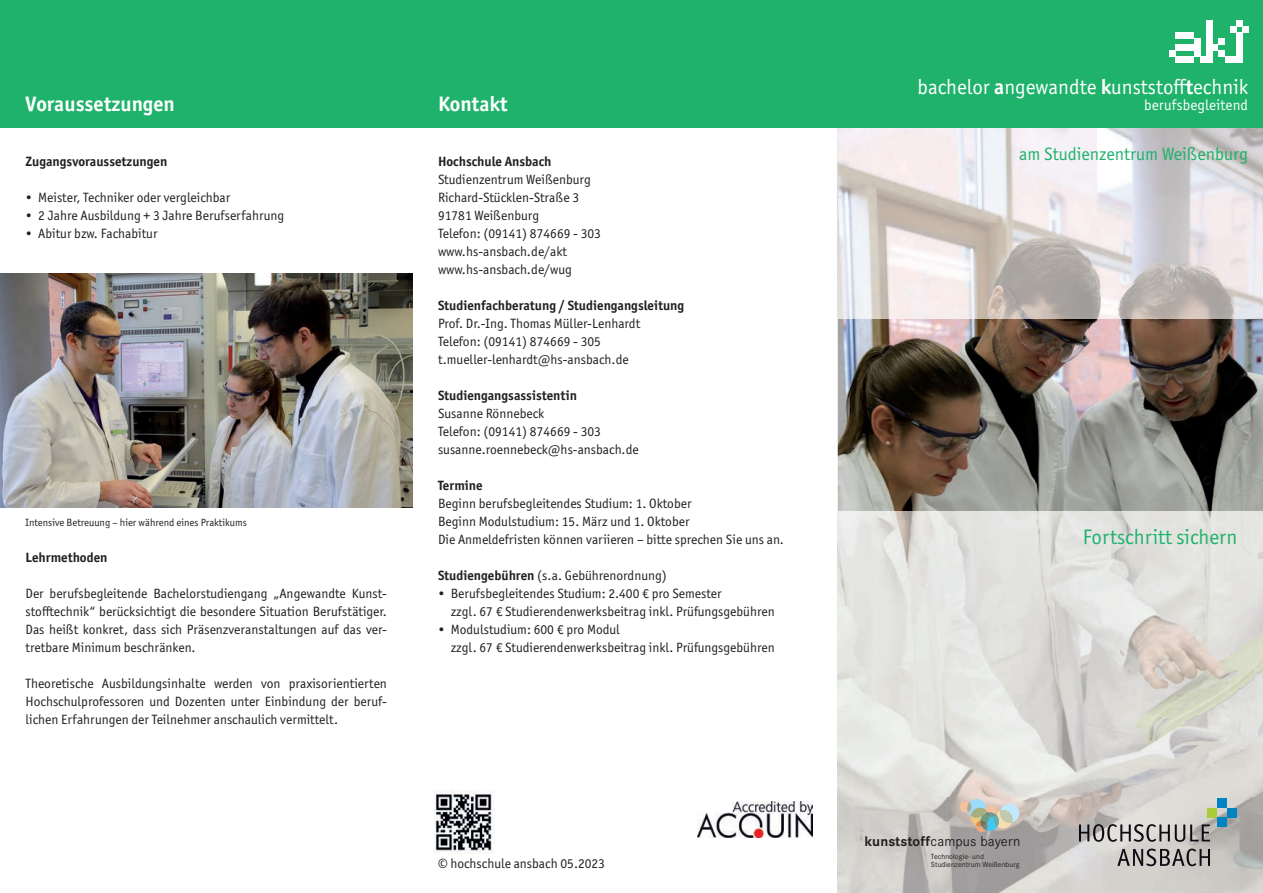
<style>
.page{position:relative;width:1263px;height:893px;background:#fff}
.page>*{position:absolute;margin:0;border:0;box-sizing:border-box;transform-origin:0 0}
.t1{font:21px "Officina Sans ITC Pro";color:#fff}
.t2{font:700 21px "Officina Sans ITC Pro";color:#fff}
.t3{font:21px "Officina Sans ITC Pro";color:#1eb26a}
.t4{font:18px "Officina Sans ITC Pro";color:#1eb26a}
.t5{font:15px "Officina Sans ITC Pro";letter-spacing:.01em;color:#fff}
.t6{font:14.4px "Corporate S";letter-spacing:.01em;color:#231f20}
.t7{font:13.5px/18px "Officina Sans ITC Pro";color:#231f20}
.t8{font:700 13.5px "Officina Sans ITC Pro";color:#231f20}
.t9{font:10.5px "Officina Sans ITC Pro";color:#231f20}
.t10{font:7.65px/8.4px "Corporate S";letter-spacing:.005em;color:#231f20}
.s1{font-weight:700}
</style>
<div class="page">
<img style="left:838px;top:319px;width:425px;height:193px">
<img style="left:838px;top:128px;width:425px;height:191px">
<div style="left:0;top:0;width:1263px;height:128px;background:#1eb26a"></div>
<img style="left:838px;top:512px;width:425px;height:381px">
<svg style="left:1079px;top:824px;width:131px;height:18px"></svg>
<svg style="left:1117px;top:849px;width:93px;height:17px"></svg>
<div style="left:1217px;top:798px;width:10px;height:10px;background:#0082c3"></div>
<div style="left:1227px;top:808px;width:10px;height:9px;background:#0082c3"></div>
<div style="left:1217px;top:817px;width:10px;height:10px;background:#0082c3"></div>
<div style="left:1207px;top:808px;width:10px;height:9px;background:#a8cb38"></div>
<img style="left:0;top:274px;width:412px;height:234px">
<svg style="left:1170px;top:51px;width:6px;height:6px"></svg>
<div style="left:1176px;top:57px;width:18px;height:6px;background:#fff"></div>
<svg style="left:1200px;top:57px;width:6px;height:6px"></svg>
<div style="left:1206px;top:20px;width:6px;height:43px;background:#fff"></div>
<div style="left:1194px;top:38px;width:6px;height:19px;background:#fff"></div>
<div style="left:1211px;top:44px;width:7px;height:7px;background:#fff"></div>
<div style="left:1242px;top:26px;width:7px;height:6px;background:#fff"></div>
<div style="left:1236px;top:32px;width:6px;height:31px;background:#fff"></div>
<div style="left:1224px;top:57px;width:12px;height:6px;background:#fff"></div>
<svg style="left:1218px;top:51px;width:6px;height:6px"></svg>
<svg style="left:1218px;top:38px;width:6px;height:6px"></svg>
<div style="left:1176px;top:44px;width:18px;height:7px;background:#fff"></div>
<div style="left:1176px;top:32px;width:18px;height:6px;background:#fff"></div>
<svg style="left:1230px;top:20px;width:12px;height:12px"></svg>
<img style="left:434px;top:791px;width:61px;height:62px">
<svg style="left:960px;top:799px;width:59px;height:33px"></svg>
<img style="left:697px;top:801px;width:115px;height:36px">
<h1 class="t2" style="left:26px;top:91px;width:151px">Voraussetzungen</h1>
<p class="t8" style="left:26px;top:153px;width:143px">Zugangsvoraussetzungen</p>
<p class="t7" style="left:26px;top:188px;width:206px">• Meister, Techniker oder vergleichbar</p>
<p class="t7" style="left:26px;top:206px;width:260px">• 2 Jahre Ausbildung + 3 Jahre Berufserfahrung</p>
<p class="t7" style="left:26px;top:224px;width:133px">• Abitur bzw. Fachabitur</p>
<p class="t9" style="left:26px;top:516px;width:223px">Intensive Betreuung – hier während eines Praktikums</p>
<p class="t8" style="left:26px;top:549px;width:83px">Lehrmethoden</p>
<p class="t7" style="left:26px;top:584px;width:363px;text-align:justify">Der berufsbegleitende Bachelorstudiengang „Angewandte Kunst&shy;stofftechnik“ berücksichtigt die besondere Situation Berufstätiger.<br>Das heißt konkret, dass sich Präsenzveranstaltungen auf das ver&shy;tretbare Minimum beschränken.</p>
<p class="t7" style="left:26px;top:674px;width:363px;text-align:justify">Theoretische Ausbildungsinhalte werden von praxisorientierten Hochschulprofessoren und Dozenten unter Einbindung der beruf&shy;lichen Erfahrungen der Teilnehmer anschaulich vermittelt.</p>
<h1 class="t2" style="left:438px;top:91px;width:71px">Kontakt</h1>
<p class="t8" style="left:438px;top:153px;width:115px">Hochschule Ansbach</p>
<p class="t7" style="left:438px;top:170px;width:165px">Studienzentrum Weißenburg<br>Richard-Stücklen-Straße 3<br>91781 Weißenburg<br>Telefon: (09141) 874669 - 303 www.hs-ansbach.de/akt www.hs-ansbach.de/wug</p>
<p class="t8" style="left:438px;top:297px;width:248px">Studienfachberatung / Studiengangsleitung</p>
<p class="t7" style="left:438px;top:314px;width:204px">Prof. Dr.-Ing. Thomas Müller-Lenhardt<br>Telefon: (09141) 874669 - 305 t.mueller-lenhardt@hs-ansbach.de</p>
<p class="t8" style="left:438px;top:387px;width:140px">Studiengangsassistentin</p>
<p class="t7" style="left:438px;top:404px;width:202px">Susanne Rönnebeck<br>Telefon: (09141) 874669 - 303 susanne.roennebeck@hs-ansbach.de</p>
<p class="t8" style="left:438px;top:477px;width:46px">Termine</p>
<p class="t7" style="left:438px;top:494px;width:347px">Beginn berufsbegleitendes Studium: 1. Oktober<br>Beginn Modulstudium: 15. März und 1. Oktober<br>Die Anmeldefristen können variieren – bitte sprechen Sie uns an.</p>
<p class="t7" style="left:438px;top:566px;width:230px"><span class="s1">Studiengebühren</span> (s.a. Gebührenordnung)</p>
<p class="t7" style="left:451px;top:584px;width:325px;text-indent:-13px">• Berufsbegleitendes Studium: 2.400 € pro Semester<br>zzgl. 67 € Studierendenwerksbeitrag inkl. Prüfungsgebühren</p>
<p class="t7" style="left:451px;top:620px;width:325px;text-indent:-13px">• Modulstudium: 600 € pro Modul<br>zzgl. 67 € Studierendenwerksbeitrag inkl. Prüfungsgebühren</p>
<p class="t7" style="left:438px;top:854px;width:168px">© hochschule ansbach 05.2023</p>
<h1 class="t1" style="left:917px;top:74px;width:332px">bachelor <span class="s1">a</span>ngewandte <span class="s1">k</span>unststoff<span class="s1">t</span>echnik</h1>
<p class="t5" style="left:1144px;top:96px;width:105px">berufsbegleitend</p>
<h2 class="t4" style="left:1019px;top:143px;width:230px">am Studienzentrum Weißenburg</h2>
<h1 class="t3" style="left:1083px;top:524px;width:156px">Fortschritt sichern</h1>
<p class="t6" style="left:864px;top:833px;width:157px"><span class="s1">kunststoff</span>campus bayern</p>
<p class="t10" style="left:931px;top:852px;width:90px">Technologie- und<br>Studienzentrum Weißenburg</p>
</div>
